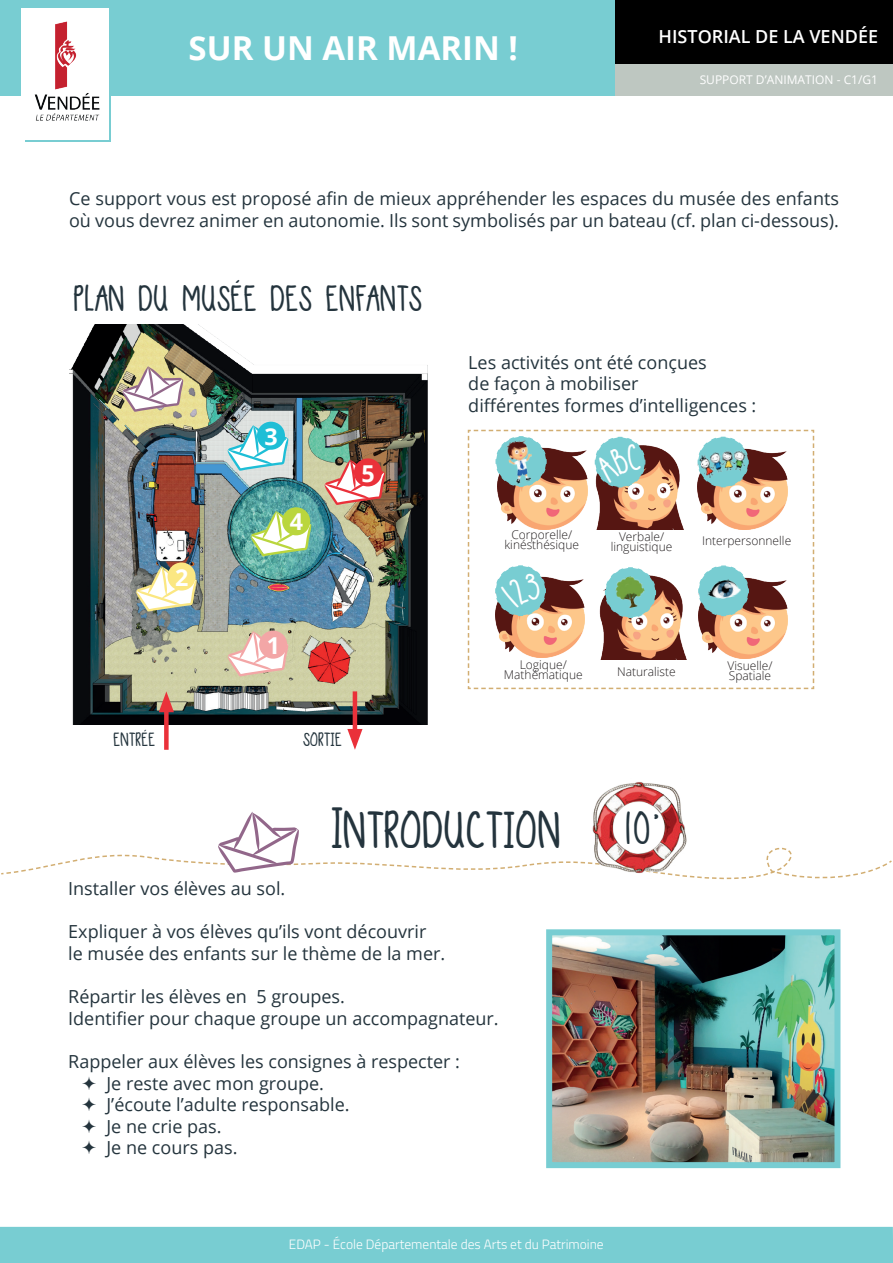
<style>
.page{position:relative;width:893px;height:1263px;background:#fff}
.page>*{position:absolute;margin:0;border:0;box-sizing:border-box;transform-origin:0 0}
.t1{font:700 45px "DJB Sand Shoesanda Fez";color:#24343d}
.t2{font:700 36px "DJB Sand Shoesanda Fez";color:#24343d}
.t3{font:700 33px "Open Sans";color:#fff}
.t4{font:700 31.5px "DJB Sand Shoesanda Fez";color:#24343d}
.t5{font:700 23.25px "Open Sans";color:#fff}
.t6{font:18px/21.6px "Open Sans";color:#24343d}
.t7{font:600 18px "Open Sans";color:#fff}
.t8{font:700 16.5px "DJB Sand Shoesanda Fez";color:#24343d}
.t9{font:300 13.5px "Titillium Web";color:#fff}
.t10{font:300 12px/10.2px "Open Sans";color:#231f20;text-align:center}
.t11{font:12px "Open Sans";color:#fff}
</style>
<div class="page">
<img style="left:70px;top:324px;width:357px;height:401px">
<img style="left:553px;top:936px;width:280px;height:225px">
<div style="left:546px;top:929px;width:294px;height:239px;border:6px solid #78cdd2"></div>
<svg style="left:121px;top:366px;width:62px;height:46px"></svg>
<img style="left:594px;top:782px;width:87px;height:29px">
<svg style="left:1px;top:811px;width:891px;height:69px"></svg>
<svg style="left:135px;top:566px;width:62px;height:45px"></svg>
<svg style="left:323px;top:459px;width:62px;height:46px"></svg>
<svg style="left:227px;top:631px;width:61px;height:45px"></svg>
<svg style="left:250px;top:510px;width:61px;height:46px"></svg>
<svg style="left:227px;top:425px;width:61px;height:46px"></svg>
<div style="left:164px;top:704px;width:5px;height:46px;background:#ea313a"></div>
<svg style="left:159px;top:691px;width:15px;height:21px"></svg>
<hr style="left:353px;top:691px;width:4px;height:46px;background:#ea313a">
<svg style="left:347px;top:729px;width:15px;height:21px"></svg>
<div style="left:259px;top:631px;width:28px;height:28px;background:#f3a6a6;border-radius:50%"></div>
<div style="left:168px;top:562px;width:28px;height:28px;background:#fbe782;border-radius:50%"></div>
<div style="left:282px;top:507px;width:28px;height:28px;background:#bad63d;border-radius:50%"></div>
<div style="left:354px;top:458px;width:28px;height:28px;background:#ea313a;border-radius:50%"></div>
<div style="left:257px;top:422px;width:28px;height:28px;background:#1ebed6;border-radius:50%"></div>
<div style="left:0;top:1227px;width:893px;height:36px;background:#78cdd2"></div>
<div style="left:614px;top:0;width:279px;height:64px;background:#000"></div>
<div style="left:614px;top:64px;width:279px;height:31px;background:#bec7c1"></div>
<div style="left:0;top:0;width:614px;height:95px;background:#78cdd2"></div>
<div style="left:25px;top:10px;width:85px;height:132px;background:#78cdd2"></div>
<img style="left:21px;top:9px;width:88px;height:131px">
<svg style="left:468px;top:430px;width:346px;height:259px"></svg>
<h3 class="t3" style="left:189px;top:25px;width:331px">SUR UN AIR MARIN !</h3>
<p class="t7" style="left:659px;top:24px;width:221px">HISTORIAL DE LA VENDÉE</p>
<p class="t11" style="left:700px;top:71px;width:180px">SUPPORT D’ANIMATION - C1/G1</p>
<p class="t6" style="left:69px;top:187px;width:771px">Ce support vous est proposé afin de mieux appréhender les espaces du musée des enfants où vous devrez animer en autonomie. Ils sont symbolisés par un bateau (cf. plan ci-dessous).</p>
<h3 class="t4" style="left:74px;top:277px;width:350px">plan du musée des enfants</h3>
<p class="t5" style="left:175px;top:561px;width:15px">2</p>
<p class="t5" style="left:264px;top:420px;width:15px">3</p>
<p class="t5" style="left:290px;top:506px;width:15px">4</p>
<p class="t5" style="left:267px;top:629px;width:15px">1</p>
<p class="t5" style="left:361px;top:457px;width:15px">5</p>
<p class="t8" style="left:114px;top:728px;width:43px">entrée</p>
<p class="t8" style="left:303px;top:728px;width:41px">sortie</p>
<p class="t6" style="left:468px;top:351px;width:290px">Les activités ont été conçues<br>de façon à mobiliser<br>différentes formes d’intelligences :</p>
<p class="t10" style="left:504px;top:529px;width:76px">Corporelle/ kinésthésique</p>
<p class="t10" style="left:611px;top:531px;width:63px">Verbale/ linguistique</p>
<p class="t10" style="left:702px;top:535px;width:91px">Interpersonnelle</p>
<p class="t10" style="left:504px;top:659px;width:80px">Logique/<br>Mathématique</p>
<p class="t10" style="left:617px;top:666px;width:60px">Naturaliste</p>
<p class="t10" style="left:727px;top:660px;width:46px;text-align:left">Visuelle/<br>Spatiale</p>
<h1 class="t1" style="left:332px;top:800px;width:232px">Introduction</h1>
<h2 class="t2" style="left:623px;top:805px;width:39px">10’</h2>
<p class="t6" style="left:68px;top:877px;width:219px">Installer vos élèves au sol.</p>
<p class="t6" style="left:68px;top:921px;width:378px">Expliquer à vos élèves qu’ils vont découvrir le musée des enfants sur le thème de la mer.</p>
<p class="t6" style="left:68px;top:985px;width:432px">Répartir les élèves en 5 groupes.<br>Identifier pour chaque groupe un accompagnateur.</p>
<p class="t6" style="left:68px;top:1050px;width:393px">Rappeler aux élèves les consignes à respecter :</p>
<p class="t6" style="left:81px;top:1072px;width:245px">➢ Je reste avec mon groupe.</p>
<p class="t6" style="left:81px;top:1093px;width:270px">➢ J’écoute l’adulte responsable.</p>
<p class="t6" style="left:81px;top:1115px;width:142px">➢ Je ne crie pas.</p>
<p class="t6" style="left:81px;top:1137px;width:158px">➢ Je ne cours pas.</p>
<p class="t9" style="left:289px;top:1235px;width:316px">EDAP - École Départementale des Arts et du Patrimoine</p>
</div>
